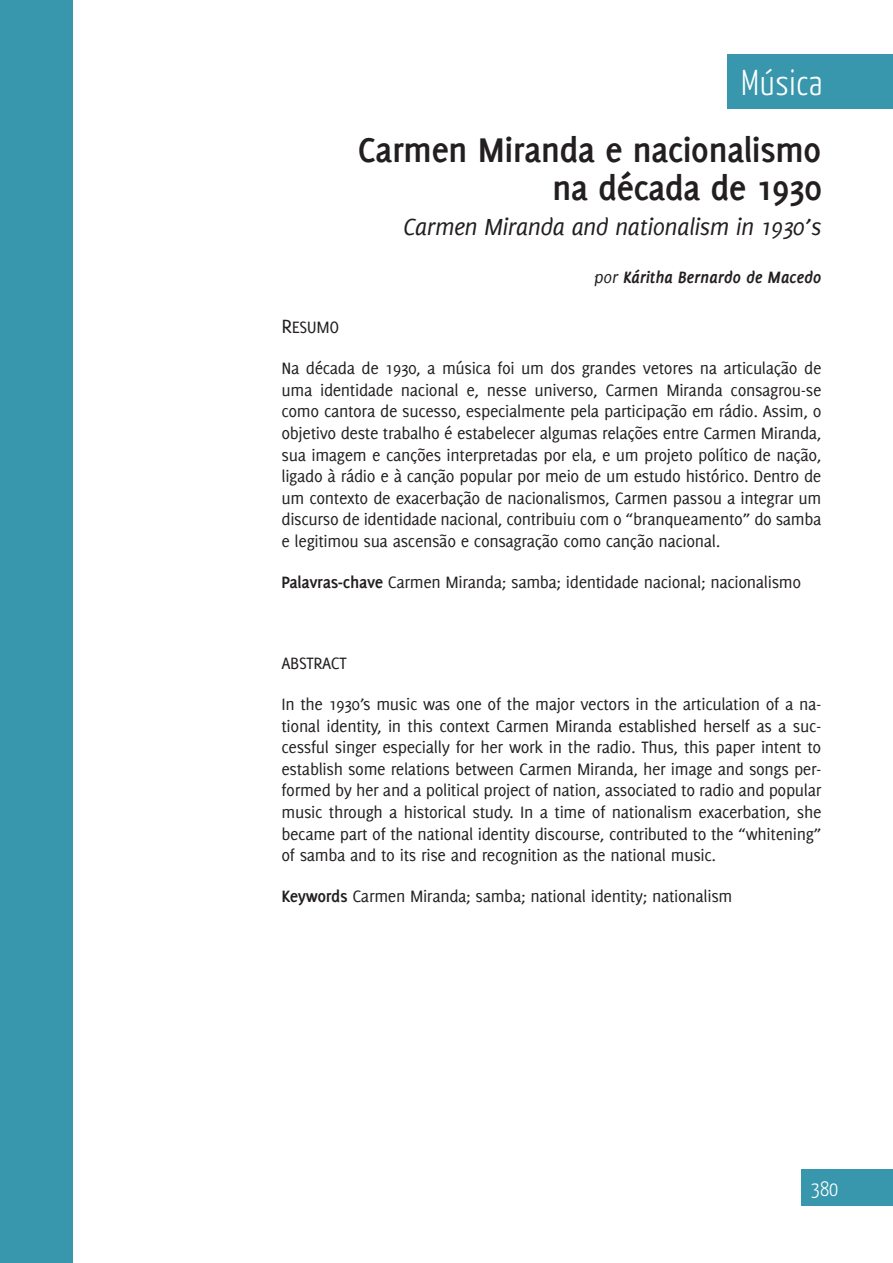
<style>
.page{position:relative;width:893px;height:1263px;background:#fff}
.page>*{position:absolute;margin:0;border:0;box-sizing:border-box;transform-origin:0 0}
.t1{font:700 37.5px/37.5px "Delicious";letter-spacing:-.02em;color:#231f20;text-align:right}
.t2{font:300 36px "Yanone Kaffeesatz";letter-spacing:.02em;color:#fff}
.t3{font:italic 25.5px "Delicious";letter-spacing:-.025em;color:#231f20}
.t4{font:300 21px "Yanone Kaffeesatz";color:#fff}
.t5{font:18px/21.6px "Delicious";letter-spacing:-.02em;color:#231f20;text-align:justify}
.t6{font:italic 700 18px "Delicious";letter-spacing:-.015em;color:#231f20}
.s1{font-weight:400}
.s2{font-size:21px}
.s3{font-weight:700}
</style>
<div class="page">
<div style="left:0;top:0;width:72px;height:1263px;background:#3897ac"></div>
<div style="left:802px;top:1170px;width:91px;height:36px;background:#3897ac"></div>
<div style="left:727px;top:54px;width:166px;height:55px;background:#3897ac"></div>
<h2 class="t2" style="left:741px;top:61px;width:83px">Música</h2>
<h1 class="t1" style="left:357px;top:131px;width:466px">Carmen Miranda e nacionalismo na década de 1930</h1>
<h3 class="t3" style="left:403px;top:212px;width:420px">Carmen Miranda and nationalism in 1930’s</h3>
<p class="t6" style="left:594px;top:267px;width:229px"><span class="s1">por</span> Káritha Bernardo de Macedo</p>
<p class="t5" style="left:281px;top:317px;width:59px"><span class="s2">R</span>ESUMO</p>
<p class="t5" style="left:281px;top:357px;width:542px">Na década de 1930, a música foi um dos grandes vetores na articulação de uma identidade nacional e, nesse universo, Carmen Miranda consagrou-se como cantora de sucesso, especialmente pela participação em rádio. Assim, o objetivo deste trabalho é estabelecer algumas relações entre Carmen Miranda, sua imagem e canções interpretadas por ela, e um projeto político de nação, ligado à rádio e à canção popular por meio de um estudo histórico. Dentro de um contexto de exacerbação de nacionalismos, Carmen passou a integrar um discurso de identidade nacional, contribuiu com o “branqueamento” do samba e legitimou sua ascensão e consagração como canção nacional.</p>
<p class="t5" style="left:281px;top:571px;width:521px"><span class="s3">Palavras-chave</span> Carmen Miranda; samba; identidade nacional; nacionalismo</p>
<p class="t5" style="left:281px;top:652px;width:67px">ABSTRACT</p>
<p class="t5" style="left:281px;top:693px;width:542px">In the 1930’s music was one of the major vectors in the articulation of a na&shy;tional identity, in this context Carmen Miranda established herself as a suc&shy;cessful singer especially for her work in the radio. Thus, this paper intent to establish some relations between Carmen Miranda, her image and songs per&shy;formed by her and a political project of nation, associated to radio and popular music through a historical study. In a time of nationalism exacerbation, she became part of the national identity discourse, contributed to the “whitening” of samba and to its rise and recognition as the national music.</p>
<p class="t5" style="left:281px;top:885px;width:452px"><span class="s3">Keywords</span> Carmen Miranda; samba; national identity; nationalism</p>
<p class="t4" style="left:811px;top:1176px;width:29px">380</p>
</div>
